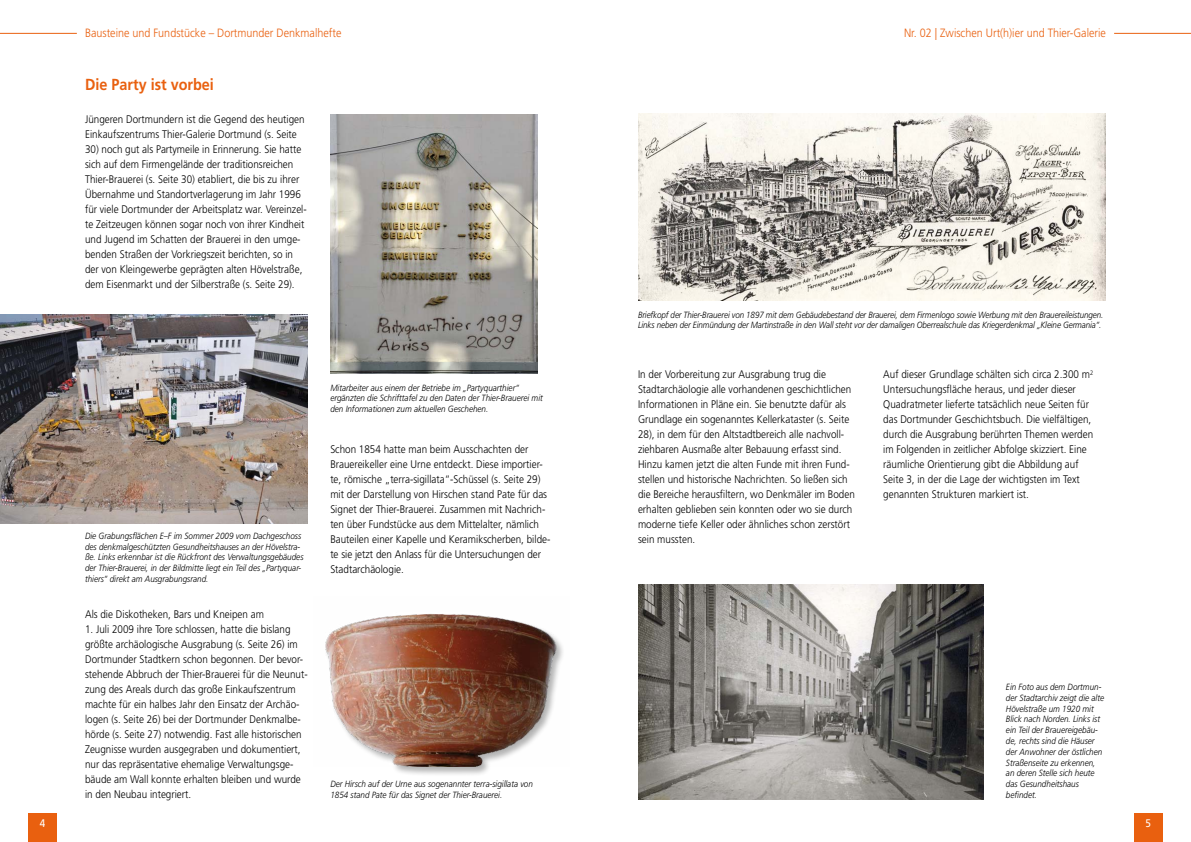
<style>
.page{position:relative;width:1191px;height:842px;background:#fff}
.page>*{position:absolute;margin:0;border:0;box-sizing:border-box;transform-origin:0 0}
.t1{font:700 16px "Frutiger LT";color:#e9600f;scale:.9 1}
.t2{font:300 12px "Frutiger LT";color:#e9600f;scale:.9 1}
.t3{font:300 11px/15px "Frutiger LT";color:#000;scale:.9 1}
.t4{font:11px "Frutiger LT";color:#fff;scale:.9 1}
.t5{font:italic 300 9px/10.8px "Frutiger LT";color:#000;scale:.9 1}
.t6{font:italic 300 9px/10.8px "Frutiger LT";color:#000;scale:.89 1}
</style>
<div class="page">
<img style="left:0;top:314px;width:308px;height:209px">
<img style="left:330px;top:115px;width:207px;height:258px">
<div style="left:324px;top:613px;width:241px;height:164px;background:#000;opacity:.3"></div>
<img style="left:324px;top:613px;width:241px;height:154px">
<img style="left:638px;top:114px;width:468px;height:186px">
<img style="left:638px;top:584px;width:345px;height:215px">
<div style="left:28px;top:813px;width:29px;height:29px;background:#e9600f"></div>
<div style="left:1134px;top:813px;width:28px;height:29px;background:#e9600f"></div>
<hr style="left:0;top:33px;width:77px;height:1px;background:#e9600f">
<hr style="left:1114px;top:33px;width:77px;height:1px;background:#e9600f">
<p class="t2" style="left:85px;top:26px;width:286px">Bausteine und Fundstücke – Dortmunder Denkmalhefte</p>
<p class="t2" style="left:904px;top:26px;width:226px">Nr. 02 | Zwischen Urt(h)ier und Thier-Galerie</p>
<h1 class="t1" style="left:85px;top:75px;width:145px">Die Party ist vorbei</h1>
<p class="t3" style="left:85px;top:112px;width:245px">Jüngeren Dortmundern ist die Gegend des heutigen<br>Einkaufszentrums Thier-Galerie Dortmund (s. Seite</p>
<p class="t3" style="left:85px;top:142px;width:248px">30) noch gut als Partymeile in Erinnerung. Sie hatte sich auf dem Firmengelände der traditionsreichen Thier-Brauerei (s. Seite 30) etabliert, die bis zu ihrer Übernahme und Standortverlagerung im Jahr 1996 für viele Dortmunder der Arbeitsplatz war. Vereinzel&shy;te Zeitzeugen können sogar noch von ihrer Kindheit und Jugend im Schatten der Brauerei in den umge&shy;benden Straßen der Vorkriegszeit berichten, so in der von Kleingewerbe geprägten alten Hövelstraße, dem Eisenmarkt und der Silberstraße (s. Seite 29).</p>
<p class="t5" style="left:85px;top:530px;width:244px">Die Grabungsflächen E–F im Sommer 2009 vom Dachgeschoss des denkmalgeschützten Gesundheitshauses an der Hövelstra&shy;ße. Links erkennbar ist die Rückfront des Verwaltungsgebäudes der Thier-Brauerei, in der Bildmitte liegt ein Teil des „Partyquar&shy;thiers“ direkt am Ausgrabungsrand.</p>
<p class="t3" style="left:85px;top:607px;width:200px">Als die Diskotheken, Bars und Kneipen am</p>
<p class="t3" style="left:85px;top:622px;width:249px">1. Juli 2009 ihre Tore schlossen, hatte die bislang größte archäologische Ausgrabung (s. Seite 26) im Dortmunder Stadtkern schon begonnen. Der bevor&shy;stehende Abbruch der Thier-Brauerei für die Neunut&shy;zung des Areals durch das große Einkaufszentrum machte für ein halbes Jahr den Einsatz der Archäo&shy;logen (s. Seite 26) bei der Dortmunder Denkmalbe&shy;hörde (s. Seite 27) notwendig. Fast alle historischen Zeugnisse wurden ausgegraben und dokumentiert, nur das repräsentative ehemalige Verwaltungsge&shy;bäude am Wall konnte erhalten bleiben und wurde in den Neubau integriert.</p>
<p class="t5" style="left:330px;top:382px;width:238px">Mitarbeiter aus einem der Betriebe im „Partyquarthier“ ergänzten die Schrifttafel zu den Daten der Thier-Brauerei mit den Informationen zum aktuellen Geschehen.</p>
<p class="t3" style="left:330px;top:442px;width:246px">Schon 1854 hatte man beim Ausschachten der Brauereikeller eine Urne entdeckt. Diese importier&shy;te, römische „terra-sigillata“-Schüssel (s. Seite 29) mit der Darstellung von Hirschen stand Pate für das Signet der Thier-Brauerei. Zusammen mit Nachrich&shy;ten über Fundstücke aus dem Mittelalter, nämlich Bauteilen einer Kapelle und Keramikscherben, bilde&shy;te sie jetzt den Anlass für die Untersuchungen der Stadtarchäologie.</p>
<p class="t5" style="left:330px;top:779px;width:227px">Der Hirsch auf der Urne aus sogenannter terra-sigillata von<br>1854 stand Pate für das Signet der Thier-Brauerei.</p>
<p class="t6" style="left:638px;top:309px;width:524px">Briefkopf der Thier-Brauerei von 1897 mit dem Gebäudebestand der Brauerei, dem Firmenlogo sowie Werbung mit den Brauereileistungen.<br>Links neben der Einmündung der Martinstraße in den Wall steht vor der damaligen Oberrealschule das Kriegerdenkmal „Kleine Germania“.</p>
<p class="t3" style="left:883px;top:367px;width:235px">Auf dieser Grundlage schälten sich circa 2.300 m<sup>2<br></sup>Untersuchungsfläche heraus, und jeder dieser Quadratmeter lieferte tatsächlich neue Seiten für das Dortmunder Geschichtsbuch. Die vielfältigen, durch die Ausgrabung berührten Themen werden im Folgenden in zeitlicher Abfolge skizziert. Eine räumliche Orientierung gibt die Abbildung auf Seite 3, in der die Lage der wichtigsten im Text genannten Strukturen markiert ist.</p>
<p class="t3" style="left:638px;top:367px;width:242px">In der Vorbereitung zur Ausgrabung trug die Stadtarchäologie alle vorhandenen geschichtlichen Informationen in Pläne ein. Sie benutzte dafür als Grundlage ein sogenanntes Kellerkataster (s. Seite 28), in dem für den Altstadtbereich alle nachvoll&shy;ziehbaren Ausmaße alter Bebauung erfasst sind.<br>Hinzu kamen jetzt die alten Funde mit ihren Fund&shy;stellen und historische Nachrichten. So ließen sich die Bereiche herausfiltern, wo Denkmäler im Boden erhalten geblieben sein konnten oder wo sie durch moderne tiefe Keller oder ähnliches schon zerstört sein mussten.</p>
<p class="t5" style="left:1006px;top:681px;width:110px">Ein Foto aus dem Dortmun&shy;der Stadtarchiv zeigt die alte<br>Hövelstraße um 1920 mit<br>Blick nach Norden. Links ist ein Teil der Brauereigebäu&shy;de, rechts sind die Häuser der Anwohner der östlichen<br>Straßenseite zu erkennen, an deren Stelle sich heute das Gesundheitshaus befindet.</p>
<p class="t4" style="left:40px;top:817px;width:8px">4</p>
<p class="t4" style="left:1145px;top:817px;width:8px">5</p>
</div>
